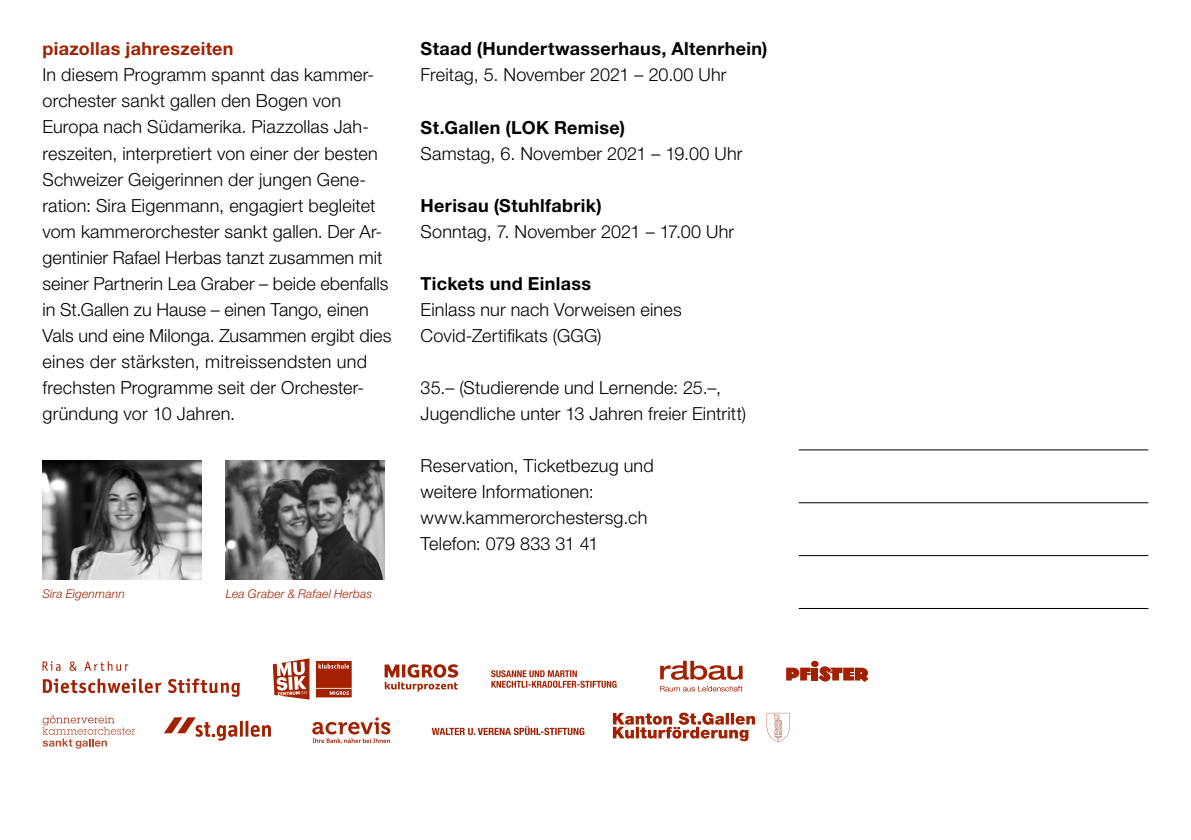
<style>
.page{position:relative;width:1191px;height:840px;background:#fff}
.page>*{position:absolute;margin:0;border:0;box-sizing:border-box;transform-origin:0 0}
.t1{font:300 18px/26px "Helvetica Neue LT Pro";letter-spacing:.01em;color:#000}
.t2{font:700 18px "Helvetica Neue LT Pro";letter-spacing:.02em;color:#000}
.t3{font:700 18px "Helvetica Neue LT Pro";letter-spacing:.02em;color:#a22100}
.t4{font:italic 300 12px "Helvetica Neue LT Pro";letter-spacing:.015em;color:#a22100}
</style>
<div class="page">
<svg style="left:432px;top:726px;width:152px;height:8px"></svg>
<svg style="left:69px;top:661px;width:7px;height:9px"></svg>
<svg style="left:84px;top:661px;width:44px;height:9px"></svg>
<svg style="left:43px;top:678px;width:118px;height:15px"></svg>
<svg style="left:168px;top:678px;width:72px;height:18px"></svg>
<svg style="left:43px;top:661px;width:18px;height:9px"></svg>
<svg style="left:613px;top:712px;width:142px;height:28px"></svg>
<svg style="left:766px;top:712px;width:24px;height:29px"></svg>
<svg style="left:316px;top:661px;width:36px;height:36px"></svg>
<svg style="left:273px;top:658px;width:36px;height:41px"></svg>
<hr style="left:798px;top:449px;width:350px;height:1px;background:#000">
<hr style="left:798px;top:502px;width:350px;height:1px;background:#000">
<hr style="left:798px;top:555px;width:350px;height:1px;background:#000">
<hr style="left:798px;top:607px;width:350px;height:1px;background:#000">
<hr style="left:240px;top:720px;width:3px;height:16px;background:#a22100">
<hr style="left:245px;top:720px;width:3px;height:16px;background:#a22100">
<svg style="left:251px;top:725px;width:20px;height:11px"></svg>
<svg style="left:164px;top:717px;width:73px;height:23px"></svg>
<svg style="left:43px;top:715px;width:92px;height:33px"></svg>
<svg style="left:384px;top:664px;width:74px;height:27px"></svg>
<svg style="left:312px;top:717px;width:78px;height:26px"></svg>
<svg style="left:491px;top:670px;width:125px;height:17px"></svg>
<svg style="left:660px;top:660px;width:82px;height:19px"></svg>
<svg style="left:660px;top:685px;width:82px;height:6px"></svg>
<img style="left:43px;top:460px;width:158px;height:119px">
<img style="left:226px;top:460px;width:158px;height:119px">
<div style="left:811px;top:667px;width:7px;height:13px;background:#a22100"></div>
<svg style="left:811px;top:660px;width:7px;height:6px"></svg>
<svg style="left:786px;top:667px;width:24px;height:13px"></svg>
<svg style="left:818px;top:666px;width:50px;height:15px"></svg>
<p class="t3" style="left:43px;top:38px;width:193px">piazollas jahreszeiten</p>
<p class="t1" style="left:43px;top:62px;width:350px">In diesem Programm spannt das kammer&shy;orchester sankt gallen den Bogen von Europa nach Südamerika. Piazzollas Jah&shy;reszeiten, interpretiert von einer der besten Schweizer Geigerinnen der jungen Gene&shy;ration: Sira Eigenmann, engagiert begleitet vom kammerorchester sankt gallen. Der Ar&shy;gentinier Rafael Herbas tanzt zusammen mit seiner Partnerin Lea Graber – beide ebenfalls in St.Gallen zu Hause – einen Tango, einen Vals und eine Milonga. Zusammen ergibt dies eines der stärksten, mitreissendsten und frechsten Programme seit der Orchester&shy;gründung vor 10 Jahren.</p>
<p class="t4" style="left:43px;top:586px;width:84px">Sira Eigenmann</p>
<p class="t4" style="left:226px;top:586px;width:148px">Lea Graber &amp; Rafael Herbas</p>
<p class="t2" style="left:420px;top:38px;width:348px">Staad (Hundertwasserhaus, Altenrhein)</p>
<p class="t1" style="left:420px;top:62px;width:307px">Freitag, 5. November 2021 – 20.00 Uhr</p>
<p class="t2" style="left:420px;top:116px;width:206px">St.Gallen (LOK Remise)</p>
<p class="t1" style="left:420px;top:140px;width:323px">Samstag, 6. November 2021 – 19.00 Uhr</p>
<p class="t2" style="left:420px;top:194px;width:183px">Herisau (Stuhlfabrik)</p>
<p class="t1" style="left:420px;top:218px;width:315px">Sonntag, 7. November 2021 – 17.00 Uhr</p>
<p class="t2" style="left:420px;top:272px;width:172px">Tickets und Einlass</p>
<p class="t1" style="left:420px;top:296px;width:263px">Einlass nur nach Vorweisen eines<br>Covid-Zertifikats (GGG)</p>
<p class="t1" style="left:420px;top:374px;width:327px">35.– (Studierende und Lernende: 25.–,<br>Jugendliche unter 13 Jahren freier Eintritt)</p>
<p class="t1" style="left:420px;top:452px;width:235px">Reservation, Ticketbezug und weitere Informationen: www.kammerorchestersg.ch<br>Telefon: 079 833 31 41</p>
</div>
